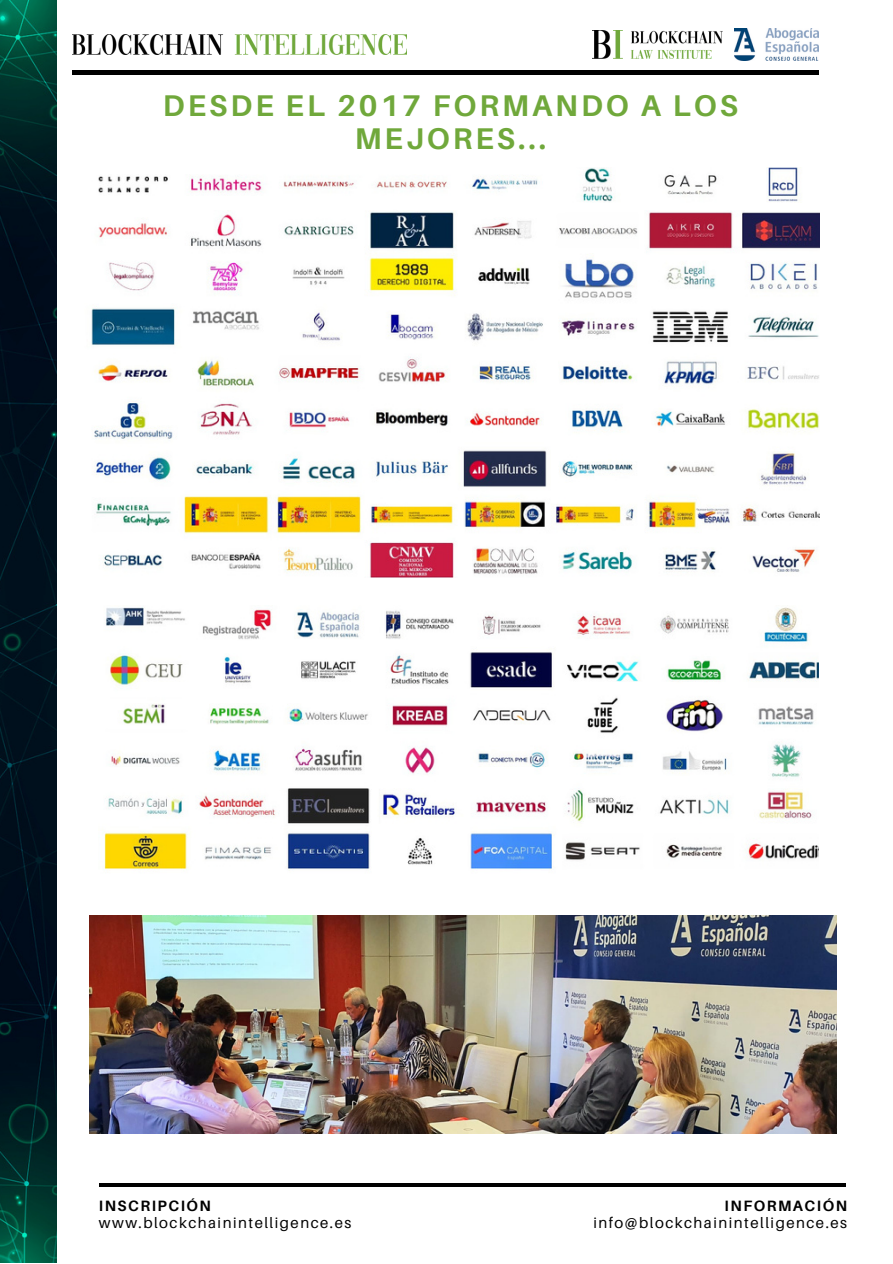
<style>
.page{position:relative;width:893px;height:1264px;background:#fff}
.page>*{position:absolute;margin:0;border:0;box-sizing:border-box;transform-origin:0 0}
.t1{font:700 30px/32.5px "Aileron";letter-spacing:.1em;color:#70a83b;text-align:center}
.t2{font:15px "Aileron";letter-spacing:.1em;color:#000}
.t3{font:700 15px "Aileron";letter-spacing:.1em;color:#000}
</style>
<div class="page">
<hr style="left:99px;top:1183px;width:746px;height:3px;background:#000">
<hr style="left:72px;top:71px;width:747px;height:3px;background:#000">
<img style="left:592px;top:31px;width:131px;height:28px">
<img style="left:734px;top:28px;width:84px;height:33px">
<img style="left:89px;top:915px;width:747px;height:218px">
<img style="left:91px;top:167px;width:728px;height:410px">
<img style="left:104px;top:607px;width:714px;height:264px">
<img style="left:0;top:0;width:56px;height:1262px">
<img style="left:72px;top:35px;width:334px;height:20px">
<p class="t1" style="left:163px;top:89px;width:576px">DESDE EL 2017 FORMANDO A LOS<br>MEJORES...</p>
<p class="t3" style="left:99px;top:1196px;width:114px">INSCRIPCIÓN</p>
<p class="t2" style="left:99px;top:1213px;width:254px">www.blockchainintelligence.es</p>
<p class="t3" style="left:724px;top:1196px;width:124px">INFORMACIÓN</p>
<p class="t2" style="left:593px;top:1213px;width:255px">info@blockchainintelligence.es</p>
</div>
